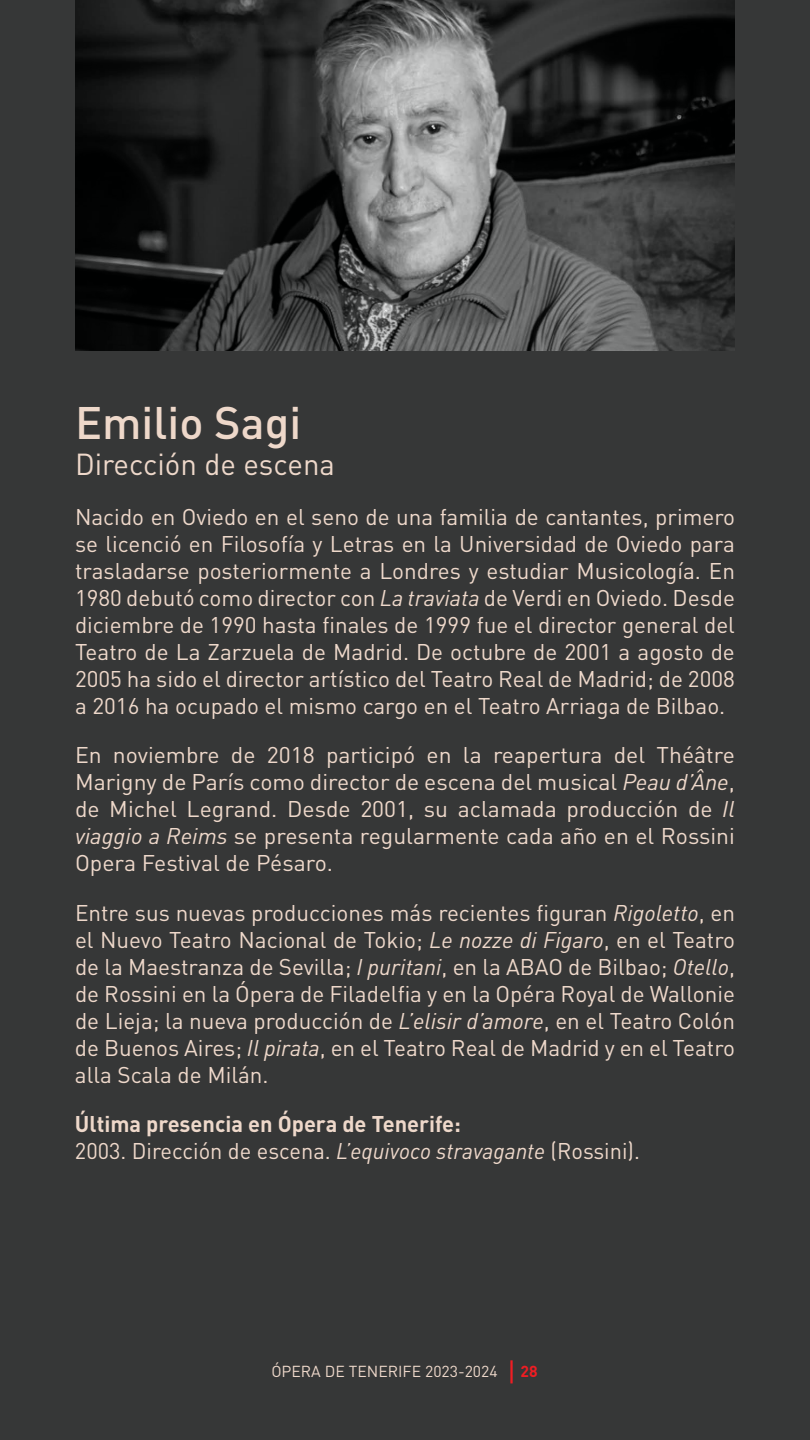
<style>
.page{position:relative;width:810px;height:1440px;background:#363737}
.page>*{position:absolute;margin:0;border:0;box-sizing:border-box;transform-origin:0 0}
._02_título{font:500 45px "DIN Pro";color:#eed8ca}
.t1{font:30px "DIN Pro";color:#eed8ca}
._01_copy{font:22.5px/27px "DIN Pro";color:#eed8ca;text-align:justify}
._01_copy-2{font:700 22.5px/27px "DIN Pro";color:#eed8ca}
.t2{font:15.75px "DIN Pro";color:#eed8ca}
.t3{font:700 15.75px "DIN Pro";color:#ee1d23}
.s1{font-family:"DIN";font-style:italic}
.s2{font-weight:400}
.s3{font-family:"DIN";font-weight:400;font-style:italic}
</style>
<div class="page">
<hr style="left:510px;top:1360px;width:3px;height:23px;background:#ee1d23">
<img style="left:75px;top:0;width:660px;height:350px">
<p class="_02_título" style="left:75px;top:393px;width:228px">Emilio Sagi</p>
<p class="t1" style="left:75px;top:444px;width:262px">Dirección de escena</p>
<p class="_01_copy" style="left:75px;top:502px;width:662px">Nacido en Oviedo en el seno de una familia de cantantes, primero se licenció en Filosofía y Letras en la Universidad de Oviedo para trasladarse posteriormente a Londres y estudiar Musicología. En 1980 debutó como director con <span class="s1">La traviata</span> de Verdi en Oviedo. Desde diciembre de 1990 hasta finales de 1999 fue el director general del Teatro de La Zarzuela de Madrid. De octubre de 2001 a agosto de 2005 ha sido el director artístico del Teatro Real de Madrid; de 2008 a 2016 ha ocupado el mismo cargo en el Teatro Arriaga de Bilbao.</p>
<p class="_01_copy" style="left:75px;top:741px;width:662px">En noviembre de 2018 participó en la reapertura del Théâtre Marigny de París como director de escena del musical <span class="s1">Peau d’Âne</span>, de Michel Legrand. Desde 2001, su aclamada producción de <span class="s1">Il viaggio a Reims</span> se presenta regularmente cada año en el Rossini Opera Festival de Pésaro.</p>
<p class="_01_copy" style="left:75px;top:898px;width:662px">Entre sus nuevas producciones más recientes figuran <span class="s1">Rigoletto</span>, en el Nuevo Teatro Nacional de Tokio; <span class="s1">Le nozze di Figaro</span>, en el Teatro de la Maestranza de Sevilla; <span class="s1">I puritani</span>, en la ABAO de Bilbao; <span class="s1">Otello</span>, de Rossini en la Ópera de Filadelfia y en la Opéra Royal de Wallonie de Lieja; la nueva producción de <span class="s1">L’elisir d’amore</span>, en el Teatro Colón de Buenos Aires; <span class="s1">Il pirata</span>, en el Teatro Real de Madrid y en el Teatro alla Scala de Milán.</p>
<p class="_01_copy-2" style="left:75px;top:1110px;width:567px">Última presencia en Ópera de Tenerife:<br><span class="s2">2003. Dirección de escena.</span> <span class="s3">L’equivoco stravagante</span> <span class="s2">(Rossini).</span></p>
<p class="t2" style="left:271px;top:1361px;width:228px">ÓPERA DE TENERIFE 2023-2024</p>
<p class="t3" style="left:521px;top:1361px;width:19px">28</p>
</div>
